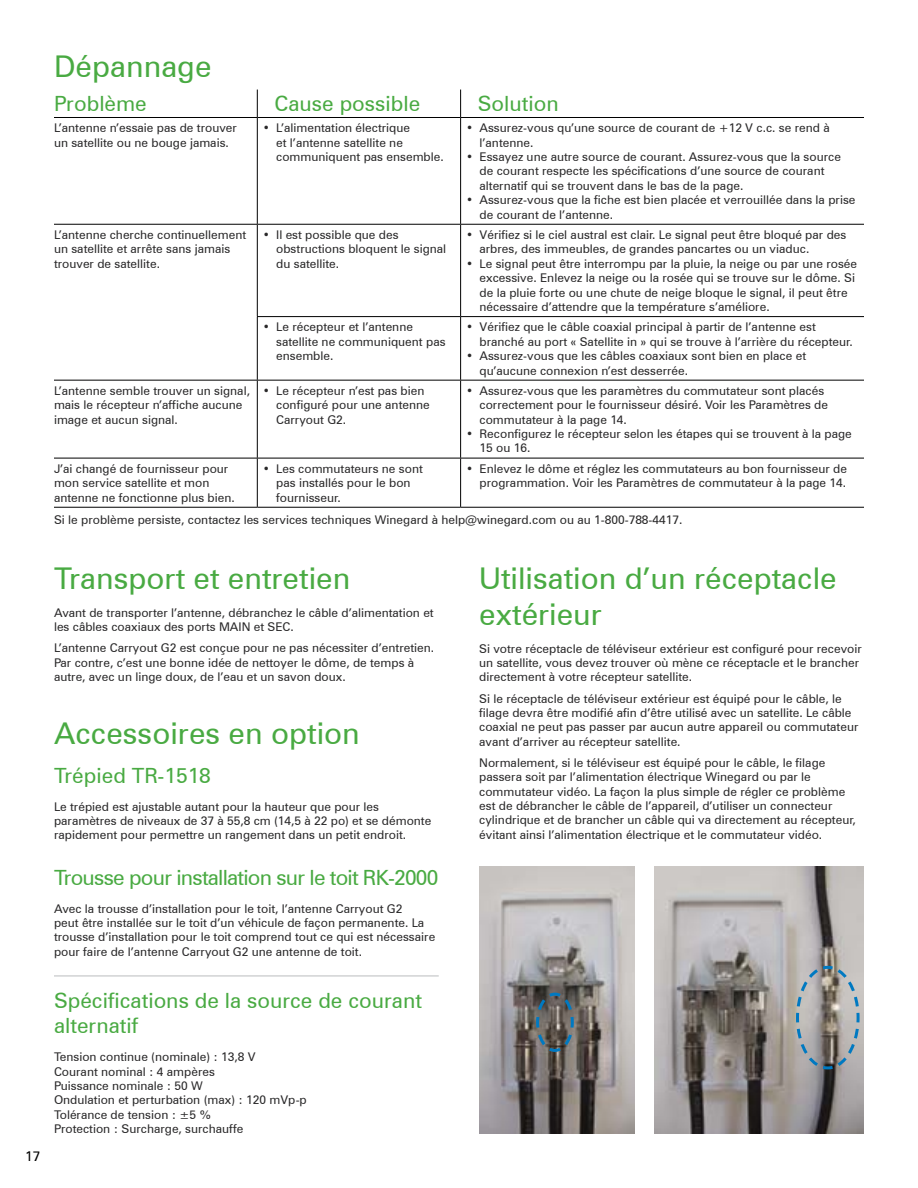
<style>
.page{position:relative;width:918px;height:1188px;background:#fff}
.page>*{position:absolute;margin:0;border:0;box-sizing:border-box;transform-origin:0 0}
.t1{font:30px/36px "Zurich BT";color:#49aa42}
.t2{font:21px/25.2px "Zurich BT";color:#49aa42}
.t3{font:21px "Zurich BT";letter-spacing:-.035em;color:#49aa42}
.t4{font:13.5px "Zurich BT";color:#000}
.t5{font:12px/14.4px "Zurich BT";color:#292829}
</style>
<div class="page">
<svg style="left:257px;top:90px;width:1px;height:27px"></svg>
<svg style="left:460px;top:90px;width:1px;height:27px"></svg>
<hr style="left:54px;top:117px;width:203px;height:1px;background:#000">
<hr style="left:257px;top:117px;width:204px;height:1px;background:#000">
<hr style="left:257px;top:118px;width:1px;height:106px;background:#000">
<hr style="left:461px;top:117px;width:403px;height:1px;background:#000">
<hr style="left:460px;top:118px;width:1px;height:106px;background:#000">
<hr style="left:54px;top:224px;width:203px;height:1px;background:#000">
<hr style="left:257px;top:224px;width:204px;height:1px;background:#000">
<hr style="left:257px;top:225px;width:1px;height:91px;background:#000">
<hr style="left:461px;top:224px;width:403px;height:1px;background:#000">
<hr style="left:460px;top:225px;width:1px;height:91px;background:#000">
<hr style="left:257px;top:316px;width:204px;height:1px;background:#000">
<hr style="left:257px;top:317px;width:1px;height:63px;background:#000">
<hr style="left:461px;top:316px;width:403px;height:1px;background:#000">
<hr style="left:460px;top:317px;width:1px;height:63px;background:#000">
<hr style="left:257px;top:381px;width:1px;height:77px;background:#000">
<hr style="left:460px;top:381px;width:1px;height:77px;background:#000">
<hr style="left:257px;top:458px;width:1px;height:49px;background:#000">
<hr style="left:460px;top:458px;width:1px;height:49px;background:#000">
<hr style="left:54px;top:380px;width:203px;height:1px;background:#000">
<hr style="left:257px;top:380px;width:204px;height:1px;background:#000">
<hr style="left:461px;top:380px;width:403px;height:1px;background:#000">
<hr style="left:54px;top:458px;width:203px;height:1px;background:#000">
<hr style="left:257px;top:458px;width:204px;height:1px;background:#000">
<hr style="left:461px;top:458px;width:403px;height:1px;background:#000">
<hr style="left:54px;top:507px;width:203px;height:1px;background:#000">
<hr style="left:257px;top:507px;width:204px;height:1px;background:#000">
<hr style="left:461px;top:507px;width:403px;height:1px;background:#000">
<hr style="left:54px;top:975px;width:385px;height:2px;background:#d1d3d4">
<img style="left:655px;top:866px;width:209px;height:268px">
<img style="left:479px;top:866px;width:156px;height:267px">
<svg style="left:795px;top:964px;width:66px;height:107px;background:#9da0a0"></svg>
<svg style="left:535px;top:991px;width:40px;height:62px;background:#5d6365"></svg>
<h1 class="t1" style="left:54px;top:48px;width:159px">Dépannage</h1>
<h2 class="t2" style="left:54px;top:91px;width:94px">Problème</h2>
<h2 class="t2" style="left:275px;top:91px;width:147px">Cause possible</h2>
<h2 class="t2" style="left:478px;top:91px;width:82px">Solution</h2>
<p class="t5" style="left:54px;top:121px;width:184px">L’antenne n’essaie pas de trouver un satellite ou ne bouge jamais.</p>
<p class="t5" style="left:276px;top:121px;width:169px;text-indent:-14px">• L’alimentation électrique<br>et l’antenne satellite ne communiquent pas ensemble.</p>
<p class="t5" style="left:480px;top:121px;width:352px;text-indent:-14px">• Assurez-vous qu’une source de courant de +12 V c.c. se rend à l’antenne.</p>
<p class="t5" style="left:480px;top:149px;width:363px;text-indent:-14px">• Essayez une autre source de courant. Assurez-vous que la source de courant respecte les spécifications d’une source de courant alternatif qui se trouvent dans le bas de la page.</p>
<p class="t5" style="left:480px;top:193px;width:377px;text-indent:-14px">• Assurez-vous que la fiche est bien placée et verrouillée dans la prise de courant de l’antenne.</p>
<p class="t5" style="left:54px;top:227px;width:194px">L’antenne cherche continuellement un satellite et arrête sans jamais trouver de satellite.</p>
<p class="t5" style="left:276px;top:227px;width:172px;text-indent:-14px">• Il est possible que des obstructions bloquent le signal du satellite.</p>
<p class="t5" style="left:480px;top:227px;width:368px;text-indent:-14px">• Vérifiez si le ciel austral est clair. Le signal peut être bloqué par des arbres, des immeubles, de grandes pancartes ou un viaduc.</p>
<p class="t5" style="left:480px;top:256px;width:379px;text-indent:-14px">• Le signal peut être interrompu par la pluie, la neige ou par une rosée excessive. Enlevez la neige ou la rosée qui se trouve sur le dôme. Si de la pluie forte ou une chute de neige bloque le signal, il peut être nécessaire d’attendre que la température s’améliore.</p>
<p class="t5" style="left:276px;top:320px;width:171px;text-indent:-14px">• Le récepteur et l’antenne satellite ne communiquent pas ensemble.</p>
<p class="t5" style="left:480px;top:320px;width:375px;text-indent:-14px">• Vérifiez que le câble coaxial principal à partir de l’antenne est branché au port « Satellite in » qui se trouve à l’arrière du récepteur.</p>
<p class="t5" style="left:480px;top:349px;width:328px;text-indent:-14px">• Assurez-vous que les câbles coaxiaux sont bien en place et qu’aucune connexion n’est desserrée.</p>
<p class="t5" style="left:54px;top:383px;width:197px">L’antenne semble trouver un signal, mais le récepteur n’affiche aucune image et aucun signal.</p>
<p class="t5" style="left:276px;top:383px;width:155px;text-indent:-14px">• Le récepteur n’est pas bien configuré pour une antenne<br>Carryout G2.</p>
<p class="t5" style="left:480px;top:383px;width:350px;text-indent:-14px">• Assurez-vous que les paramètres du commutateur sont placés correctement pour le fournisseur désiré. Voir les Paramètres de commutateur à la page 14.</p>
<p class="t5" style="left:480px;top:427px;width:374px;text-indent:-14px">• Reconfigurez le récepteur selon les étapes qui se trouvent à la page<br>15 ou 16.</p>
<p class="t5" style="left:54px;top:461px;width:182px">J’ai changé de fournisseur pour mon service satellite et mon antenne ne fonctionne plus bien.</p>
<p class="t5" style="left:276px;top:461px;width:148px;text-indent:-14px">• Les commutateurs ne sont pas installés pour le bon fournisseur.</p>
<p class="t5" style="left:466px;top:461px;width:383px;text-align:right">• Enlevez le dôme et réglez les commutateurs au bon fournisseur de programmation. Voir les Paramètres de commutateur à la page 14.</p>
<p class="t5" style="left:54px;top:512px;width:630px">Si le problème persiste, contactez les services techniques Winegard à help@winegard.com ou au 1-800-788-4417.</p>
<p class="t4" style="left:25px;top:1148px;width:16px">17</p>
<h1 class="t1" style="left:54px;top:560px;width:298px">Transport et entretien</h1>
<p class="t5" style="left:54px;top:605px;width:381px">Avant de transporter l’antenne, débranchez le câble d’alimentation et les câbles coaxiaux des ports MAIN et SEC.</p>
<p class="t5" style="left:54px;top:641px;width:382px">L’antenne Carryout G2 est conçue pour ne pas nécessiter d’entretien.<br>Par contre, c’est une bonne idée de nettoyer le dôme, de temps à autre, avec un linge doux, de l’eau et un savon doux.</p>
<h1 class="t1" style="left:54px;top:715px;width:307px">Accessoires en option</h1>
<h2 class="t2" style="left:54px;top:762px;width:158px">Trépied TR-1518</h2>
<p class="t5" style="left:54px;top:799px;width:379px">Le trépied est ajustable autant pour la hauteur que pour les paramètres de niveaux de 37 à 55,8 cm (14,5 à 22 po) et se démonte rapidement pour permettre un rangement dans un petit endroit.</p>
<h2 class="t3" style="left:54px;top:865px;width:386px">Trousse pour installation sur le toit RK-2000</h2>
<p class="t5" style="left:54px;top:901px;width:383px">Avec la trousse d’installation pour le toit, l’antenne Carryout G2<br>peut être installée sur le toit d’un véhicule de façon permanente. La trousse d’installation pour le toit comprend tout ce qui est nécessaire pour faire de l’antenne Carryout G2 une antenne de toit.</p>
<h2 class="t2" style="left:54px;top:988px;width:370px">Spécifications de la source de courant alternatif</h2>
<p class="t5" style="left:54px;top:1050px;width:254px">Tension continue (nominale) : 13,8 V<br>Courant nominal : 4 ampères<br>Puissance nominale : 50 W<br>Ondulation et perturbation (max) : 120 mVp-p<br>Tolérance de tension : ±5 %<br>Protection : Surcharge, surchauffe</p>
<h1 class="t1" style="left:479px;top:560px;width:359px">Utilisation d’un réceptacle extérieur</h1>
<p class="t5" style="left:479px;top:641px;width:384px">Si votre réceptacle de téléviseur extérieur est configuré pour recevoir un satellite, vous devez trouver où mène ce réceptacle et le brancher directement à votre récepteur satellite.</p>
<p class="t5" style="left:479px;top:691px;width:381px">Si le réceptacle de téléviseur extérieur est équipé pour le câble, le filage devra être modifié afin d’être utilisé avec un satellite. Le câble coaxial ne peut pas passer par aucun autre appareil ou commutateur avant d’arriver au récepteur satellite.</p>
<p class="t5" style="left:479px;top:755px;width:378px">Normalement, si le téléviseur est équipé pour le câble, le filage passera soit par l’alimentation électrique Winegard ou par le commutateur vidéo. La façon la plus simple de régler ce problème est de débrancher le câble de l’appareil, d’utiliser un connecteur cylindrique et de brancher un câble qui va directement au récepteur, évitant ainsi l’alimentation électrique et le commutateur vidéo.</p>
</div>
